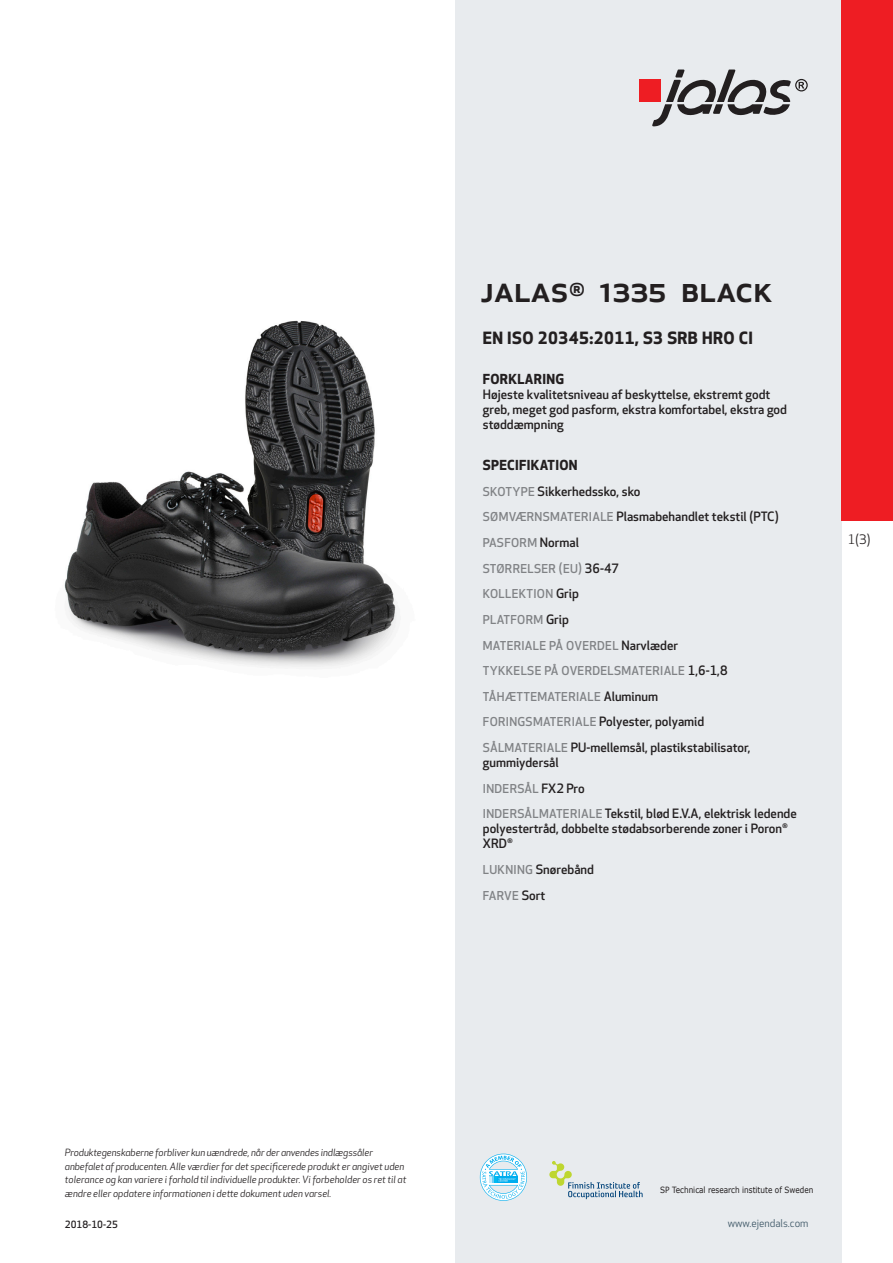
<style>
.page{position:relative;width:893px;height:1263px;background:#fff}
.page>*{position:absolute;margin:0;border:0;box-sizing:border-box;transform-origin:0 0}
.prodname{font:500 36px "Apex New";color:#231f20}
.Funktion_body{font:700 16.5px "Apex New";letter-spacing:.025em;color:#231f20}
.Funktion_body-2{font:700 13.5px "Apex New";letter-spacing:.025em;color:#231f20}
.t1{font:12.75px "Apex New";color:#231f20}
.Funktion_body-3{font:500 12.6px/15px "Apex New";color:#231f20}
.Funktion_body-4{font:500 12px "Apex New";letter-spacing:.025em;color:#808285}
.t2{font:10.5px "Apex New";color:#405968}
.t3{font:italic 9.75px/13.5px "Apex New";color:#231f20}
.Sidfot_datum{font:500 9.75px "Apex New";color:#231f20}
.t4{font:8.55px "Verdana";color:#231f20;scale:.85 1}
.s1{font-size:12px;color:#808285}
.s2{font-size:12.6px;color:#231f20}
</style>
<div class="page">
<div style="left:455px;top:0;width:387px;height:1263px;background:#e8ebee"></div>
<svg style="left:549px;top:1161px;width:94px;height:38px"></svg>
<svg style="left:480px;top:1154px;width:47px;height:47px"></svg>
<div style="left:639px;top:80px;width:22px;height:22px;background:#ee1d23"></div>
<svg style="left:652px;top:70px;width:156px;height:56px"></svg>
<div style="left:842px;top:0;width:51px;height:520px;background:#ee1d23"></div>
<img style="left:64px;top:320px;width:334px;height:347px">
<p class="prodname" style="left:480px;top:265px;width:294px">JALAS<sup>®</sup> 1335 Black</p>
<p class="Funktion_body" style="left:483px;top:326px;width:272px">EN ISO 20345:2011, S3 SRB HRO CI</p>
<p class="Funktion_body-2" style="left:483px;top:370px;width:83px">FORKLARING</p>
<p class="Funktion_body-3" style="left:483px;top:387px;width:306px">Højeste kvalitetsniveau af beskyttelse, ekstremt godt greb, meget god pasform, ekstra komfortabel, ekstra god støddæmpning</p>
<p class="Funktion_body-2" style="left:483px;top:455px;width:96px">SPECIFIKATION</p>
<p class="Funktion_body-3" style="left:483px;top:483px;width:159px"><span class="s1">SKOTYPE</span> Sikkerhedssko, sko</p>
<p class="Funktion_body-3" style="left:483px;top:509px;width:297px"><span class="s1">SØMVÆRNSMATERIALE</span> Plasmabehandlet tekstil (PTC)</p>
<p class="Funktion_body-4" style="left:483px;top:535px;width:98px">PASFORM <span class="s2">Normal</span></p>
<p class="Funktion_body-4" style="left:483px;top:560px;width:138px">STØRRELSER (EU) <span class="s2">36-47</span></p>
<p class="Funktion_body-4" style="left:483px;top:586px;width:98px">KOLLEKTION <span class="s2">Grip</span></p>
<p class="Funktion_body-4" style="left:483px;top:611px;width:88px">PLATFORM <span class="s2">Grip</span></p>
<p class="Funktion_body-4" style="left:483px;top:637px;width:197px">MATERIALE PÅ OVERDEL <span class="s2">Narvlæder</span></p>
<p class="Funktion_body-4" style="left:483px;top:663px;width:246px">TYKKELSE PÅ OVERDELSMATERIALE <span class="s2">1,6-1,8</span></p>
<p class="Funktion_body-4" style="left:483px;top:688px;width:177px">TÅHÆTTEMATERIALE <span class="s2">Aluminum</span></p>
<p class="Funktion_body-3" style="left:483px;top:714px;width:223px"><span class="s1">FORINGSMATERIALE</span> Polyester, polyamid</p>
<p class="Funktion_body-3" style="left:483px;top:740px;width:269px"><span class="s1">SÅLMATERIALE</span> PU-mellemsål, plastikstabilisator, gummiydersål</p>
<p class="Funktion_body-4" style="left:483px;top:780px;width:103px">INDERSÅL <span class="s2">FX2 Pro</span></p>
<p class="Funktion_body-3" style="left:483px;top:806px;width:315px"><span class="s1">INDERSÅLMATERIALE</span> Tekstil, blød E.V.A, elektrisk ledende polyestertråd, dobbelte stødabsorberende zoner i Poron<sup>®<br></sup>XRD<sup>®</sup></p>
<p class="Funktion_body-3" style="left:483px;top:862px;width:113px"><span class="s1">LUKNING</span> Snørebånd</p>
<p class="Funktion_body-4" style="left:483px;top:887px;width:64px">FARVE <span class="s2">Sort</span></p>
<p class="t1" style="left:848px;top:531px;width:24px">1(3)</p>
<p class="t3" style="left:65px;top:1146px;width:343px">Produktegenskaberne forbliver kun uændrede, når der anvendes indlægssåler anbefalet af producenten. Alle værdier for det specificerede produkt er angivet uden tolerance og kan variere i forhold til individuelle produkter. Vi forbeholder os ret til at ændre eller opdatere informationen i dette dokument uden varsel.</p>
<p class="Sidfot_datum" style="left:65px;top:1218px;width:54px">2018-10-25</p>
<p class="t4" style="left:660px;top:1184px;width:182px">SP Technical research institute of Sweden</p>
<p class="t2" style="left:728px;top:1217px;width:82px">www.ejendals.com</p>
</div>
